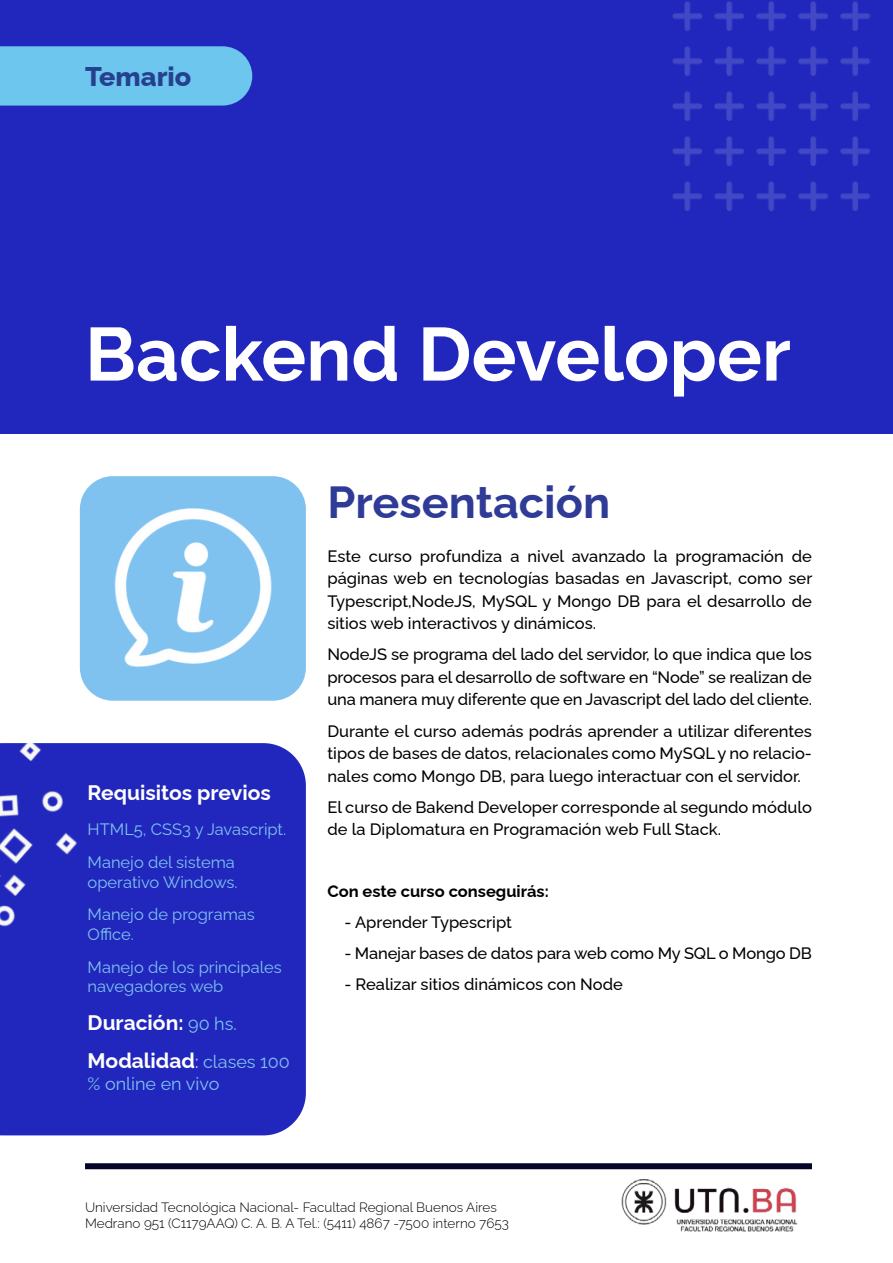
<style>
.page{position:relative;width:893px;height:1263px;background:#fff}
.page>*{position:absolute;margin:0;border:0;box-sizing:border-box;transform-origin:0 0}
.t1{font:700 75px "Raleway";color:#fff}
.t2{font:700 45px "Raleway";color:#2f3b97}
.t3{font:800 27px "Raleway";color:#2f3b97}
.t4{font:800 27px "Raleway";color:#25408f}
.t5{font:700 21px/38px "Raleway";color:#fff}
.t6{font:18px "Raleway";color:#7fc2ef}
.t7{font:500 16.5px/22.5px "Raleway";color:#000;text-align:justify}
.t8{font:16.5px/32.5px "Raleway";color:#7fc2ef}
.t9{font:700 16.5px "Raleway";color:#000}
.t10{font:300 13.5px/16.2px "Raleway";color:#000}
.s1{font-weight:400;font-size:18px;color:#7fc2ef}
.s2{font-weight:400;font-size:18px}
</style>
<div class="page">
<img style="left:621px;top:1179px;width:177px;height:53px">
<div style="left:85px;top:1163px;width:727px;height:6px;background:#050529"></div>
<div style="left:0;top:1px;width:892px;height:433px;background:#2127bc"></div>
<img style="left:672px;top:1px;width:198px;height:210px">
<div style="left:0;top:743px;width:306px;height:392px;background:#2127bc"></div>
<div style="left:80px;top:476px;width:226px;height:225px;background:#7fc2ef;border-radius:33px"></div>
<img style="left:114px;top:508px;width:158px;height:159px">
<div style="left:0;top:46px;width:253px;height:60px;background:#6cc6ed"></div>
<img style="left:0;top:697px;width:127px;height:246px">
<h3 class="t3" style="left:85px;top:47px;width:108px">Temario</h3>
<h3 class="t4" style="left:85px;top:55px;width:108px">Temario</h3>
<h1 class="t1" style="left:85px;top:294px;width:707px">Backend Developer</h1>
<p class="t5" style="left:88px;top:771px;width:185px">Requisitos previos</p>
<p class="t8" style="left:88px;top:811px;width:200px">HTML5, CSS3 y Javascript.<br>Manejo del sistema</p>
<p class="t8" style="left:88px;top:864px;width:169px">operativo Windows.<br>Manejo de programas</p>
<p class="t8" style="left:88px;top:916px;width:196px">Office.<br>Manejo de los principales</p>
<p class="t8" style="left:88px;top:968px;width:137px">navegadores web</p>
<p class="t5" style="left:88px;top:1002px;width:204px">Duración: <span class="s1">90 hs.<br></span>Modalidad<span class="s2">:</span> <span class="s1">clases 100</span></p>
<p class="t6" style="left:88px;top:1069px;width:133px">% online en vivo</p>
<h2 class="t2" style="left:327px;top:467px;width:284px">Presentación</h2>
<p class="t7" style="left:327px;top:543px;width:486px">Este curso profundiza a nivel avanzado la programación de páginas web en tecnologías basadas en Javascript, como ser Typescript,NodeJS, MySQL y Mongo DB para el desarrollo de sitios web interactivos y dinámicos.</p>
<p class="t7" style="left:327px;top:641px;width:486px">NodeJS se programa del lado del servidor, lo que indica que los procesos para el desarrollo de software en “Node” se realizan de una manera muy diferente que en Javascript del lado del cliente.</p>
<p class="t7" style="left:327px;top:717px;width:486px">Durante el curso además podrás aprender a utilizar diferentes tipos de bases de datos, relacionales como MySQL y no relacio&shy;nales como Mongo DB, para luego interactuar con el servidor.</p>
<p class="t7" style="left:327px;top:794px;width:486px">El curso de Bakend Developer corresponde al segundo módulo de la Diplomatura en Programación web Full Stack.</p>
<p class="t9" style="left:327px;top:878px;width:223px">Con este curso conseguirás:</p>
<p class="t7" style="left:344px;top:909px;width:169px">- Aprender Typescript</p>
<p class="t7" style="left:344px;top:940px;width:469px">- Manejar bases de datos para web como My SQL o Mongo DB</p>
<p class="t7" style="left:344px;top:971px;width:280px">- Realizar sitios dinámicos con Node</p>
<p class="t10" style="left:85px;top:1197px;width:425px">Universidad Tecnológica Nacional- Facultad Regional Buenos Aires<br>Medrano 951 (C1179AAQ) C. A. B. A Tel.: (5411) 4867 -7500 interno 7653</p>
</div>
